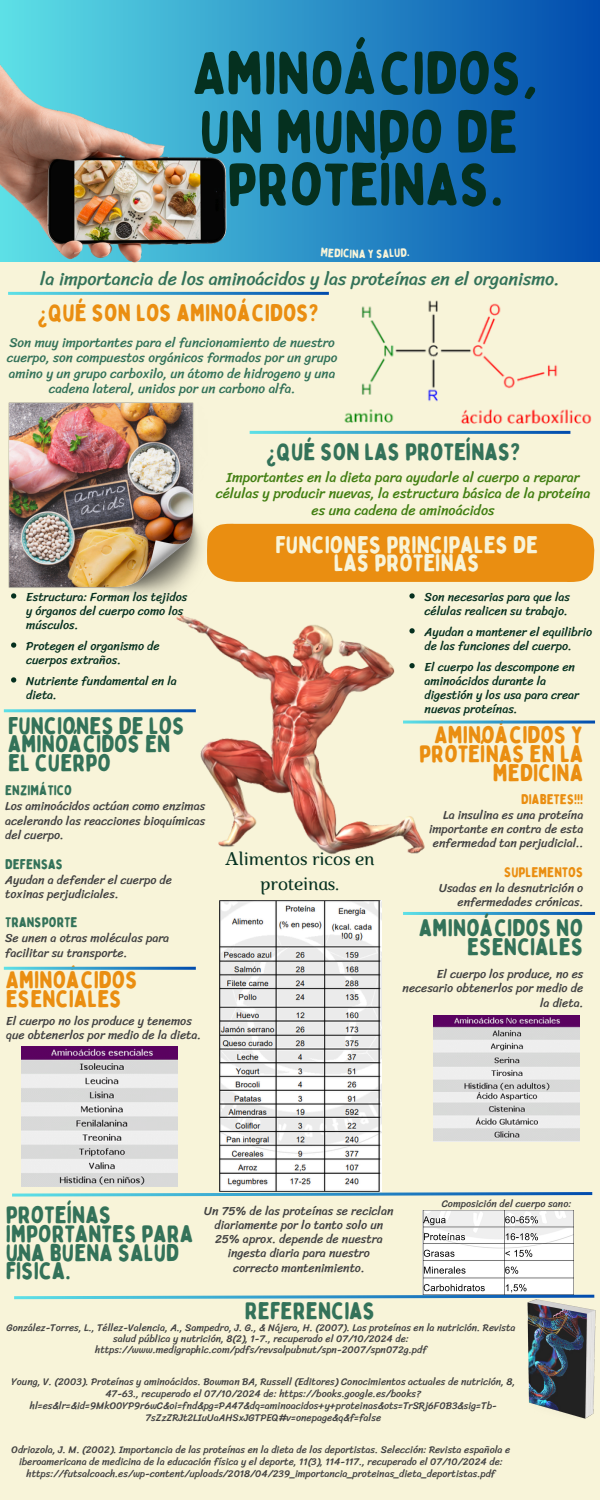
<style>
.page{position:relative;width:600px;height:1500px;background:#fff}
.page>*{position:absolute;margin:0;border:0;box-sizing:border-box;transform-origin:0 0}
.t1{font:59.8px "Bobby Jones Soft";color:#05301f}
.t2{font:24px/18.8px "Bobby Jones Soft";color:#337259}
.t3{font:24px/18.8px "Bobby Jones Soft";color:#ea8e11;text-align:right}
.t4{font:24px/18.8px "Bobby Jones Soft";color:#f8f4d9;text-align:center}
.t5{font:italic 18.1px/25.1px "Marta";color:#05301f;text-align:center}
.t6{font:18px "Sriracha";color:#337259}
.t7{font:14px/16.5px "Sriracha";color:#427f12;text-align:center}
.t8{font:14px "Bobby Jones Soft";color:#337259}
.t9{font:14px "Bobby Jones Soft";color:#ea8e11}
.t10{font:13.1px/15.5px "Sriracha";color:#337259;text-align:center}
.t11{font:12px/14.2px "Sriracha";color:#414141;text-align:right}
.t12{font:12px/14.2px "Sriracha";color:#05301f}
.t13{font:12px "Bobby Jones Soft";color:#f8f4d9}
.t14{font:10.1px "Sriracha";color:#414141}
.t15{font:10px/12px "Sriracha";color:#414141;text-align:center}
</style>
<div class="page">
<svg style="left:227px;top:0;width:373px;height:262px;background:#1d79be"></svg>
<div style="left:0;top:262px;width:600px;height:1238px;background:#f8f4d9"></div>
<img style="left:0;top:0;width:227px;height:262px">
<div style="left:207px;top:524px;width:387px;height:58px;background:#ea8e11"></div>
<img style="left:8px;top:403px;width:194px;height:194px">
<img style="left:527px;top:1301px;width:68px;height:117px">
<img style="left:219px;top:901px;width:162px;height:290px">
<img style="left:344px;top:300px;width:248px;height:124px">
<img style="left:434px;top:1016px;width:146px;height:126px">
<img style="left:22px;top:1046px;width:156px;height:141px">
<img style="left:423px;top:1210px;width:150px;height:83px">
<svg style="left:12px;top:1191px;width:581px;height:6px"></svg>
<hr style="left:4px;top:967px;width:192px;height:3px;background:#fff">
<hr style="left:403px;top:912px;width:192px;height:3px;background:#fff">
<hr style="left:4px;top:709px;width:192px;height:3px;background:#fff">
<hr style="left:403px;top:721px;width:192px;height:3px;background:#fff">
<hr style="left:250px;top:431px;width:320px;height:3px;background:#fff">
<hr style="left:8px;top:292px;width:321px;height:3px;background:#fff">
<svg style="left:14px;top:1293px;width:581px;height:8px"></svg>
<img style="left:153px;top:590px;width:294px;height:264px">
<svg style="left:11px;top:593px;width:5px;height:6px"></svg>
<svg style="left:11px;top:642px;width:5px;height:6px"></svg>
<svg style="left:11px;top:677px;width:5px;height:6px"></svg>
<svg style="left:409px;top:593px;width:6px;height:6px"></svg>
<svg style="left:409px;top:628px;width:6px;height:5px"></svg>
<svg style="left:409px;top:663px;width:6px;height:5px"></svg>
<svg style="left:321px;top:247px;width:38px;height:11px"></svg>
<svg style="left:368px;top:248px;width:41px;height:10px"></svg>
<p class="t1" style="left:193px;top:36px;width:347px">AMINOÁCIDOS,</p>
<h1 class="t1" style="left:200px;top:95px;width:321px">UN MUNDO DE</h1>
<h1 class="t1" style="left:227px;top:147px;width:278px">PROTEÍNAS.</h1>
<p class="t13" style="left:359px;top:246px;width:8px">A</p>
<h5 class="t6" style="left:40px;top:268px;width:521px">la importancia de los aminoácidos y las proteínas en el organismo.</h5>
<h3 class="t3" style="left:38px;top:304px;width:284px">¿QUÉ SON LOS AMINOÁCIDOS?</h3>
<p class="t10" style="left:7px;top:335px;width:332px">Son muy importantes para el funcionamiento de nuestro cuerpo, son compuestos orgánicos formados por un grupo amino y un grupo carboxilo, un átomo de hidrogeno y una cadena lateral, unidos por un carbono alfa.</p>
<h1 class="t2" style="left:266px;top:442px;width:257px">¿QUÉ SON LAS PROTEÍNAS?</h1>
<p class="t7" style="left:216px;top:469px;width:376px">Importantes en la dieta para ayudarle al cuerpo a reparar células y producir nuevas, la estructura básica de la proteína es una cadena de aminoácidos</p>
<p class="t12" style="left:26px;top:590px;width:163px">Estructura: Forman los tejidos y órganos del cuerpo como los músculos.</p>
<p class="t12" style="left:26px;top:639px;width:135px">Protegen el organismo de cuerpos extraños.</p>
<p class="t12" style="left:26px;top:674px;width:152px">Nutriente fundamental en la dieta.</p>
<h4 class="t2" style="left:8px;top:716px;width:178px">FUNCIONES DE LOS<br>AMINOÁCIDOS EN<br>EL CUERPO</h4>
<h5 class="t8" style="left:5px;top:782px;width:68px">ENZIMÁTICO</h5>
<h4 class="t11" style="left:5px;top:799px;width:202px;text-align:justify">Los aminoácidos actúan como enzimas acelerando las reacciones bioquímicas del cuerpo.</h4>
<h5 class="t8" style="left:5px;top:855px;width:59px">DEFENSAS</h5>
<h4 class="t11" style="left:5px;top:872px;width:168px;text-align:left">Ayudan a defender el cuerpo de toxinas perjudiciales.</h4>
<h5 class="t8" style="left:5px;top:914px;width:74px">TRANSPORTE</h5>
<h4 class="t11" style="left:5px;top:931px;width:166px;text-align:left">Se unen a otras moléculas para facilitar su transporte.</h4>
<h2 class="t3" style="left:6px;top:971px;width:134px;text-align:left">AMINOÁCIDOS<br>ESENCIALES</h2>
<p class="t11" style="left:6px;top:1014px;width:196px;text-align:left">El cuerpo no los produce y tenemos que obtenerlos por medio de la dieta.</p>
<p class="t4" style="left:276px;top:535px;width:264px">FUNCIONES PRINCIPALES DE<br>LAS PROTEÍNAS</p>
<p class="t12" style="left:425px;top:590px;width:147px">Son necesarias para que las células realicen su trabajo.</p>
<p class="t12" style="left:425px;top:624px;width:169px">Ayudan a mantener el equilibrio de las funciones del cuerpo.</p>
<p class="t12" style="left:425px;top:659px;width:156px">El cuerpo las descompone en aminoácidos durante la digestión y los usa para crear nuevas proteínas.</p>
<h3 class="t5" style="left:225px;top:848px;width:151px">Alimentos ricos en proteinas.</h3>
<h4 class="t3" style="left:419px;top:726px;width:166px">AMINOÁCIDOS Y<br>PROTEÍNAS EN LA<br>MEDICINA</h4>
<h4 class="t9" style="left:521px;top:790px;width:64px">DIABETES!!!</h4>
<h5 class="t11" style="left:429px;top:807px;width:156px">La insulina es una proteína importante en contra de esta enfermedad tan perjudicial..</h5>
<h2 class="t9" style="left:504px;top:863px;width:81px">SUPLEMENTOS</h2>
<h2 class="t11" style="left:439px;top:880px;width:146px">Usadas en la desnutrición o enfermedades crónicas.</h2>
<h2 class="t2" style="left:419px;top:919px;width:166px;text-align:right">AMINOÁCIDOS NO<br>ESENCIALES</h2>
<p class="t11" style="left:403px;top:967px;width:182px">El cuerpo los produce, no es necesario obtenerlos por medio de la dieta.</p>
<h2 class="t2" style="left:6px;top:1206px;width:189px">PROTEÍNAS<br>IMPORTANTES PARA<br>UNA BUENA SALUD<br>FÍSICA.</h2>
<p class="t11" style="left:204px;top:1203px;width:191px;text-align:center">Un 75% de las proteínas se reciclan diariamente por lo tanto solo un<br>25% aprox. depende de nuestra ingesta diaria para nuestro correcto mantenimiento.</p>
<h2 class="t2" style="left:245px;top:1302px;width:132px">REFERENCIAS</h2>
<p class="t14" style="left:442px;top:1197px;width:131px">Composición del cuerpo sano:</p>
<p class="t15" style="left:6px;top:1322px;width:511px;line-height:11.2px">González-Torres, L., Téllez-Valencia, A., Sampedro, J. G., &amp; Nájera, H. (2007). Las proteínas en la nutrición. Revista salud pública y nutrición, 8(2), 1-7., recuperado el 07/10/2024 de: https://www.medigraphic.com/pdfs/revsalpubnut/spn-2007/spn072g.pdf</p>
<p class="t15" style="left:11px;top:1375px;width:505px">Young, V. (2003). Proteínas y aminoácidos. Bowman BA, Russell (Editores) Conocimientos actuales de nutrición, 8, 47-63., recuperado el 07/10/2024 de: https://books.google.es/books? hl=es&amp;lr=&amp;id=9MkO0YP9r6wC&amp;oi=fnd&amp;pg=PA47&amp;dq=aminoacidos+y+proteinas&amp;ots=TrSRj6F0B3&amp;sig=Tb-7sZzZRJt2LIuUaAHSxJGTPEQ#v=onepage&amp;q&amp;f=false</p>
<p class="t15" style="left:12px;top:1443px;width:500px">Odriozola, J. M. (2002). Importancia de las proteínas en la dieta de los deportistas. Selección: Revista española e iberoamericana de medicina de la educación física y el deporte, 11(3), 114-117., recuperado el 07/10/2024 de: https://futsalcoach.es/wp-content/uploads/2018/04/239_importancia_proteinas_dieta_deportistas.pdf</p>
</div>
